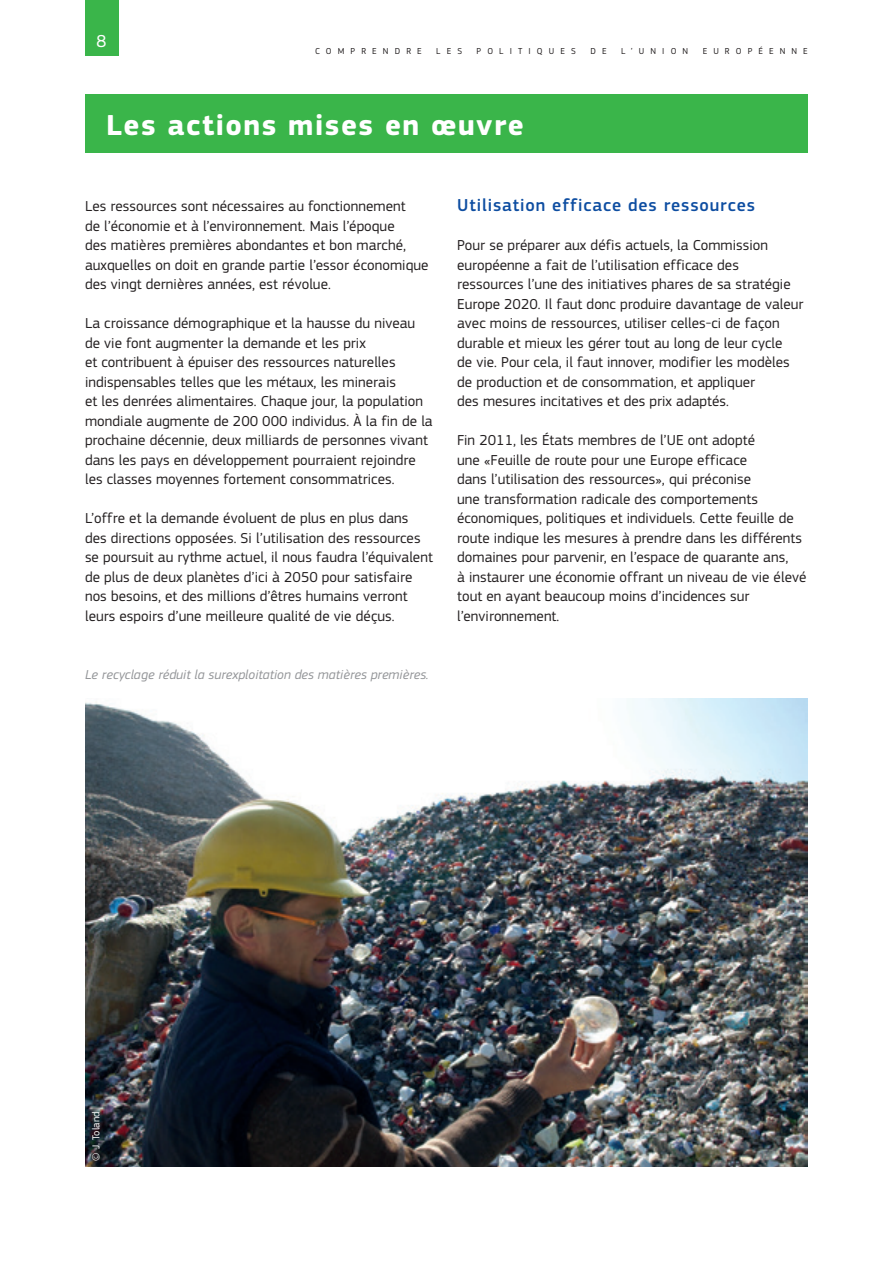
<style>
.page{position:relative;width:893px;height:1263px;background:#fff}
.page>*{position:absolute;margin:0;border:0;box-sizing:border-box;transform-origin:0 0}
.Heading01_neg{font:700 30px "EC Square Sans Pro";letter-spacing:.05em;color:#fff}
.Heading03{font:500 18px "EC Square Sans Pro";letter-spacing:.05em;color:#0d4da1}
.t1{font:18px "EC Square Sans Pro";color:#fff}
.BodyText{font:15px/19.5px "EC Square Sans Pro";letter-spacing:.005em;color:#231f20}
.legende_L{font:italic 13.5px "EC Square Sans Pro";letter-spacing:.005em;color:#939598}
.copyright{font:10.5px "EC Square Sans Pro";color:#fff}
.t2{font:9px "EC Square Sans Pro";letter-spacing:.68em;color:#231f20}
</style>
<div class="page">
<div style="left:85px;top:0;width:33px;height:55px;background:#3ab54a"></div>
<img style="left:85px;top:699px;width:723px;height:468px">
<div style="left:85px;top:94px;width:723px;height:59px;background:#3ab54a"></div>
<p class="t1" style="left:97px;top:30px;width:12px">8</p>
<p class="t2" style="left:315px;top:45px;width:108px">COMPRENDRE</p>
<p class="t2" style="left:436px;top:45px;width:27px">LES</p>
<p class="t2" style="left:477px;top:45px;width:101px">POLITIQUES</p>
<p class="t2" style="left:590px;top:45px;width:18px">D E</p>
<p class="t2" style="left:621px;top:45px;width:69px">L’UNION</p>
<p class="t2" style="left:703px;top:45px;width:107px">EUROPÉENNE</p>
<p class="Heading01_neg" style="left:106px;top:107px;width:419px">Les actions mises en œuvre</p>
<p class="BodyText" style="left:85px;top:197px;width:345px">Les ressources sont nécessaires au fonctionnement<br>de l’économie et à l’environnement. Mais l’époque<br>des matières premières abondantes et bon marché, auxquelles on doit en grande partie l’essor économique des vingt dernières années, est révolue.</p>
<p class="BodyText" style="left:85px;top:314px;width:349px">La croissance démographique et la hausse du niveau de vie font augmenter la demande et les prix<br>et contribuent à épuiser des ressources naturelles indispensables telles que les métaux, les minerais<br>et les denrées alimentaires. Chaque jour, la population mondiale augmente de 200 000 individus. À la fin de la prochaine décennie, deux milliards de personnes vivant dans les pays en développement pourraient rejoindre les classes moyennes fortement consommatrices.</p>
<p class="BodyText" style="left:85px;top:509px;width:349px">L’offre et la demande évoluent de plus en plus dans des directions opposées. Si l’utilisation des ressources se poursuit au rythme actuel, il nous faudra l’équivalent de plus de deux planètes d’ici à 2050 pour satisfaire nos besoins, et des millions d’êtres humains verront leurs espoirs d’une meilleure qualité de vie déçus.</p>
<p class="legende_L" style="left:85px;top:667px;width:345px">Le recyclage réduit la surexploitation des matières premières.</p>
<p class="Heading03" style="left:457px;top:195px;width:299px">Utilisation efficace des ressources</p>
<p class="BodyText" style="left:457px;top:236px;width:348px">Pour se préparer aux défis actuels, la Commission européenne a fait de l’utilisation efficace des ressources l’une des initiatives phares de sa stratégie Europe 2020. Il faut donc produire davantage de valeur avec moins de ressources, utiliser celles‑ci de façon durable et mieux les gérer tout au long de leur cycle<br>de vie. Pour cela, il faut innover, modifier les modèles de production et de consommation, et appliquer<br>des mesures incitatives et des prix adaptés.</p>
<p class="BodyText" style="left:457px;top:431px;width:351px">Fin 2011, les États membres de l’UE ont adopté<br>une «Feuille de route pour une Europe efficace<br>dans l’utilisation des ressources», qui préconise<br>une transformation radicale des comportements économiques, politiques et individuels. Cette feuille de route indique les mesures à prendre dans les différents domaines pour parvenir, en l’espace de quarante ans,<br>à instaurer une économie offrant un niveau de vie élevé tout en ayant beaucoup moins d’incidences sur l’environnement.</p>
<p class="copyright" style="left:90px;top:1160px;width:50px;rotate:-90deg">© J. Toland</p>
</div>
